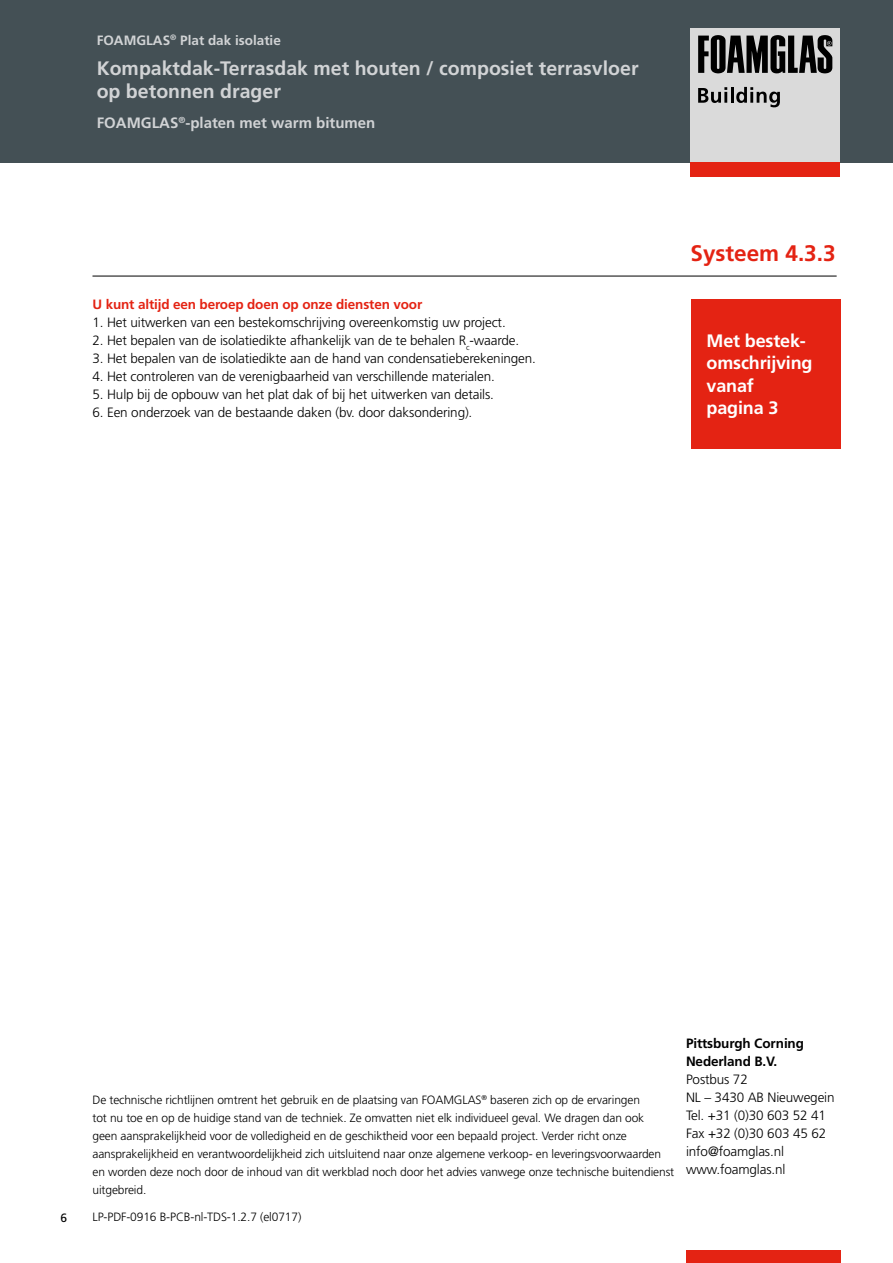
<style>
.page{position:relative;width:893px;height:1263px;background:#fff}
.page>*{position:absolute;margin:0;border:0;box-sizing:border-box;transform-origin:0 0}
.t1{font:700 22.5px "Frutiger LT Std";color:#e42313}
.t2{font:700 19.5px/23.4px "Frutiger LT Std";color:#d1d3d5}
.t3{font:700 18px/22.5px "Frutiger LT Std";letter-spacing:-.01em;color:#fff}
.t4{font:700 15px "Frutiger LT Std";color:#d1d3d5}
.t5{font:300 13.5px/18px "Frutiger LT Std";letter-spacing:-.01em;color:#000}
.t6{font:700 13.5px "Frutiger LT Std";letter-spacing:-.01em;color:#e42313}
.t7{font:700 13.5px/18px "Frutiger LT Std";letter-spacing:-.01em;color:#000}
.t8{font:700 13.5px "Frutiger LT Std";color:#d1d3d5}
.t9{font:300 12px/18px "Frutiger LT Std";letter-spacing:-.01em;color:#000}
.t10{font:12px "Frutiger LT Std";color:#000}
</style>
<div class="page">
<div style="left:0;top:0;width:893px;height:162px;background:#445055"></div>
<div style="left:691px;top:28px;width:149px;height:134px;background:#dadada"></div>
<div style="left:691px;top:162px;width:149px;height:15px;background:#e42313"></div>
<svg style="left:698px;top:35px;width:134px;height:38px"></svg>
<svg style="left:698px;top:87px;width:29px;height:16px"></svg>
<hr style="left:731px;top:87px;width:3px;height:16px;background:#000">
<svg style="left:736px;top:87px;width:44px;height:20px"></svg>
<hr style="left:92px;top:276px;width:745px;height:1px;background:#000">
<div style="left:686px;top:1250px;width:154px;height:13px;background:#e42313"></div>
<div style="left:691px;top:299px;width:149px;height:150px;background:#e42313"></div>
<p class="t8" style="left:97px;top:32px;width:186px">FOAMGLAS<sup>®</sup> Plat dak isolatie</p>
<h2 class="t2" style="left:97px;top:56px;width:543px">Kompaktdak-Terrasdak met houten / composiet terrasvloer op betonnen drager</h2>
<p class="t4" style="left:97px;top:114px;width:280px">FOAMGLAS<sup>®</sup>-platen met warm bitumen</p>
<p class="t6" style="left:92px;top:297px;width:331px">U kunt altijd een beroep doen op onze diensten voor</p>
<p class="t5" style="left:92px;top:314px;width:415px">1. Het uitwerken van een bestekomschrijving overeenkomstig uw project.</p>
<p class="t5" style="left:92px;top:332px;width:428px">2. Het bepalen van de isolatiedikte afhankelijk van de te behalen R<sub>c</sub>-waarde.</p>
<p class="t5" style="left:92px;top:350px;width:445px">3. Het bepalen van de isolatiedikte aan de hand van condensatieberekeningen.</p>
<p class="t5" style="left:92px;top:368px;width:404px">4. Het controleren van de verenigbaarheid van verschillende materialen.</p>
<p class="t5" style="left:92px;top:386px;width:403px">5. Hulp bij de opbouw van het plat dak of bij het uitwerken van details.</p>
<p class="t5" style="left:92px;top:404px;width:381px">6. Een onderzoek van de bestaande daken (bv. door daksondering).</p>
<h1 class="t1" style="left:690px;top:240px;width:147px">Systeem 4.3.3</h1>
<h3 class="t3" style="left:707px;top:330px;width:108px">Met bestek&shy;omschrijving vanaf pagina 3</h3>
<p class="t10" style="left:61px;top:1210px;width:8px">6</p>
<p class="t9" style="left:92px;top:1090px;width:583px">De technische richtlijnen omtrent het gebruik en de plaatsing van FOAMGLAS<sup>®</sup> baseren zich op de ervaringen<br>tot nu toe en op de huidige stand van de techniek. Ze omvatten niet elk individueel geval. We dragen dan ook<br>geen aansprakelijkheid voor de volledigheid en de geschiktheid voor een bepaald project. Verder richt onze aansprakelijkheid en verantwoordelijkheid zich uitsluitend naar onze algemene verkoop- en leveringsvoorwaarden en worden deze noch door de inhoud van dit werkblad noch door het advies vanwege onze technische buitendienst uitgebreid.</p>
<p class="t9" style="left:92px;top:1208px;width:210px">LP-PDF-0916 B-PCB-nl-TDS-1.2.7 (el0717)</p>
<p class="t7" style="left:686px;top:1034px;width:119px">Pittsburgh Corning<br>Nederland B.V.</p>
<p class="t5" style="left:686px;top:1070px;width:150px">Postbus 72<br>NL – 3430 AB Nieuwegein<br>Tel. +31 (0)30 603 52 41<br>Fax +32 (0)30 603 45 62 info@foamglas.nl www.foamglas.nl</p>
</div>
